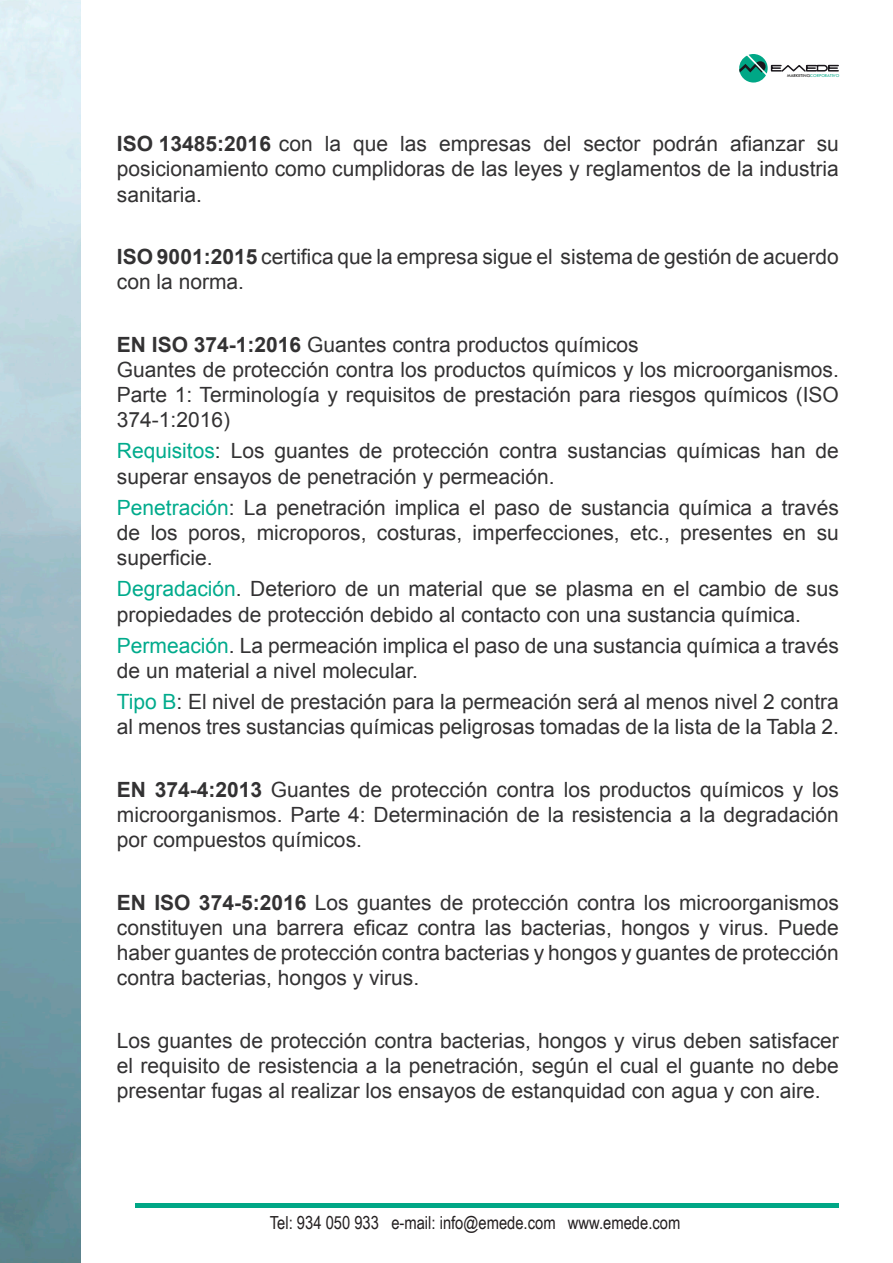
<style>
.page{position:relative;width:893px;height:1263px;background:#fff}
.page>*{position:absolute;margin:0;border:0;box-sizing:border-box;transform-origin:0 0}
.t1{font:21px/25.2px "Arial";color:#333233}
.t2{font:18px "Arial Narrow";color:#231f20}
.t3{font:4.65px "Tw Cen";color:#00a786}
.s1{color:#000}
.s2{font-weight:700}
.s3{color:#00ab8c}
</style>
<div class="page">
<svg style="left:739px;top:54px;width:100px;height:29px"></svg>
<img style="left:0;top:0;width:81px;height:1263px">
<hr style="left:135px;top:1204px;width:704px;height:4px;background:#00a786">
<p class="t3" style="left:787px;top:72px;width:54px"><span class="s1">MARKETING</span>CORPORATIVO</p>
<p class="t1" style="left:117px;top:131px;width:724px;text-align:justify"><span class="s2">ISO 13485:2016</span> con la que las empresas del sector podrán afianzar su posicionamiento como cumplidoras de las leyes y reglamentos de la industria sanitaria.</p>
<p class="t1" style="left:117px;top:244px;width:723px"><span class="s2">ISO 9001:2015</span> certifica que la empresa sigue el sistema de gestión de acuerdo con la norma.</p>
<p class="t1" style="left:117px;top:332px;width:724px"><span class="s2">EN ISO 374-1:2016</span> Guantes contra productos químicos<br>Guantes de protección contra los productos químicos y los microorganismos.<br>Parte 1: Terminología y requisitos de prestación para riesgos químicos (ISO 374-1:2016)</p>
<p class="t1" style="left:117px;top:439px;width:724px"><span class="s3">Requisitos</span>: Los guantes de protección contra sustancias químicas han de superar ensayos de penetración y permeación.</p>
<p class="t1" style="left:117px;top:495px;width:724px;text-align:justify"><span class="s3">Penetración</span>: La penetración implica el paso de sustancia química a través de los poros, microporos, costuras, imperfecciones, etc., presentes en su superficie.</p>
<p class="t1" style="left:117px;top:577px;width:724px"><span class="s3">Degradación</span>. Deterioro de un material que se plasma en el cambio de sus propiedades de protección debido al contacto con una sustancia química.</p>
<p class="t1" style="left:117px;top:633px;width:723px"><span class="s3">Permeación</span>. La permeación implica el paso de una sustancia química a través de un material a nivel molecular.</p>
<p class="t1" style="left:117px;top:689px;width:724px"><span class="s3">Tipo B</span>: El nivel de prestación para la permeación será al menos nivel 2 contra al menos tres sustancias químicas peligrosas tomadas de la lista de la Tabla 2.</p>
<p class="t1" style="left:117px;top:777px;width:723px;text-align:justify"><span class="s2">EN 374-4:2013</span> Guantes de protección contra los productos químicos y los microorganismos. Parte 4: Determinación de la resistencia a la degradación por compuestos químicos.</p>
<p class="t1" style="left:117px;top:890px;width:724px;text-align:justify"><span class="s2">EN ISO 374-5:2016</span> Los guantes de protección contra los microorganismos constituyen una barrera eficaz contra las bacterias, hongos y virus. Puede haber guantes de protección contra bacterias y hongos y guantes de protección contra bacterias, hongos y virus.</p>
<p class="t1" style="left:117px;top:1028px;width:724px;text-align:justify">Los guantes de protección contra bacterias, hongos y virus deben satisfacer el requisito de resistencia a la penetración, según el cual el guante no debe presentar fugas al realizar los ensayos de estanquidad con agua y con aire.</p>
<p class="t2" style="left:270px;top:1209px;width:412px">Tel: 934 050 933 e-mail: info@emede.com www.emede.com</p>
</div>
